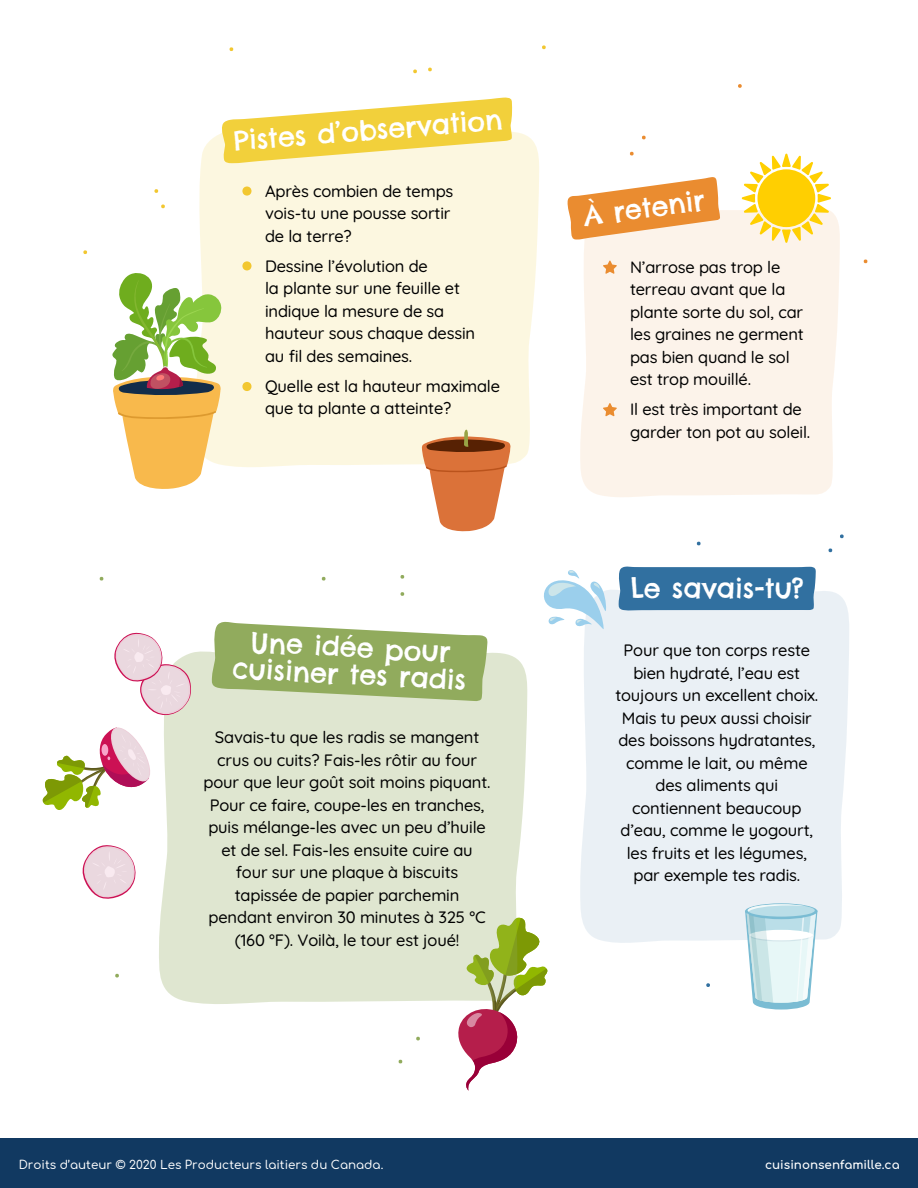
<style>
.page{position:relative;width:918px;height:1188px;background:#fff}
.page>*{position:absolute;margin:0;border:0;box-sizing:border-box;transform-origin:0 0}
.t1{font:27px/27px "Chelsea Market";color:#fff;text-align:center}
.t2{font:500 16.5px/22.5px "Quicksand";letter-spacing:-.01em;color:#000}
.t3{font:500 11.85px "Comfortaa";color:#fff}
.t4{font:700 11.85px "Comfortaa";color:#fff}
</style>
<div class="page">
<div style="left:580px;top:590px;width:269px;height:353px;background:#eaf0f5"></div>
<div style="left:199px;top:132px;width:340px;height:335px;background:#fcf7e0"></div>
<svg style="left:413px;top:69px;width:4px;height:4px"></svg>
<svg style="left:542px;top:45px;width:4px;height:4px"></svg>
<svg style="left:630px;top:152px;width:4px;height:4px"></svg>
<svg style="left:322px;top:577px;width:4px;height:4px"></svg>
<svg style="left:400px;top:592px;width:4px;height:4px"></svg>
<svg style="left:416px;top:1036px;width:4px;height:5px"></svg>
<svg style="left:398px;top:1059px;width:5px;height:5px"></svg>
<svg style="left:115px;top:974px;width:4px;height:4px"></svg>
<svg style="left:697px;top:541px;width:4px;height:5px"></svg>
<svg style="left:828px;top:548px;width:4px;height:4px"></svg>
<svg style="left:706px;top:983px;width:4px;height:4px"></svg>
<svg style="left:840px;top:534px;width:4px;height:4px"></svg>
<svg style="left:400px;top:575px;width:4px;height:4px"></svg>
<svg style="left:99px;top:577px;width:5px;height:4px"></svg>
<svg style="left:642px;top:135px;width:4px;height:5px"></svg>
<svg style="left:738px;top:84px;width:4px;height:4px"></svg>
<svg style="left:863px;top:259px;width:5px;height:4px"></svg>
<svg style="left:428px;top:67px;width:4px;height:5px"></svg>
<svg style="left:229px;top:47px;width:5px;height:4px"></svg>
<svg style="left:161px;top:204px;width:4px;height:4px"></svg>
<svg style="left:83px;top:250px;width:4px;height:4px"></svg>
<svg style="left:154px;top:189px;width:4px;height:4px"></svg>
<svg style="left:242px;top:186px;width:10px;height:10px"></svg>
<svg style="left:242px;top:261px;width:10px;height:10px"></svg>
<svg style="left:242px;top:381px;width:10px;height:11px"></svg>
<svg style="left:458px;top:932px;width:90px;height:159px"></svg>
<svg style="left:567px;top:177px;width:152px;height:63px"></svg>
<svg style="left:219px;top:97px;width:294px;height:66px"></svg>
<div style="left:159px;top:651px;width:368px;height:353px;background:#dfe6d0"></div>
<svg style="left:580px;top:206px;width:260px;height:291px;background:#fbeee2"></svg>
<svg style="left:603px;top:261px;width:14px;height:13px"></svg>
<svg style="left:603px;top:403px;width:14px;height:13px"></svg>
<svg style="left:742px;top:154px;width:89px;height:89px"></svg>
<svg style="left:211px;top:621px;width:277px;height:80px;background:#a4b979"></svg>
<svg style="left:421px;top:429px;width:92px;height:103px"></svg>
<svg style="left:114px;top:632px;width:77px;height:83px"></svg>
<svg style="left:82px;top:845px;width:54px;height:54px"></svg>
<svg style="left:42px;top:727px;width:108px;height:83px"></svg>
<svg style="left:544px;top:570px;width:63px;height:60px"></svg>
<svg style="left:745px;top:903px;width:72px;height:16px"></svg>
<svg style="left:745px;top:904px;width:72px;height:106px"></svg>
<svg style="left:112px;top:272px;width:112px;height:217px"></svg>
<svg style="left:617px;top:566px;width:199px;height:45px;background:#3d78a5"></svg>
<div style="left:0;top:1139px;width:918px;height:49px;background:#113961"></div>
<h1 class="t1" style="left:233px;top:128px;width:270px;rotate:-5deg">Pistes d’observation</h1>
<p class="t2" style="left:265px;top:178px;width:190px">Après combien de temps vois-tu une pousse sortir de la terre?</p>
<p class="t2" style="left:265px;top:253px;width:212px">Dessine l’évolution de<br>la plante sur une feuille et indique la mesure de sa hauteur sous chaque dessin au fil des semaines.</p>
<p class="t2" style="left:265px;top:373px;width:237px">Quelle est la hauteur maximale que ta plante a atteinte?</p>
<h1 class="t1" style="left:234px;top:627px;width:236px;rotate:3deg">Une idée pour cuisiner tes radis</h1>
<p class="t2" style="left:204px;top:724px;width:288px;text-align:center">Savais-tu que les radis se mangent crus ou cuits? Fais-les rôtir au four pour que leur goût soit moins piquant.<br>Pour ce faire, coupe-les en tranches, puis mélange-les avec un peu d’huile et de sel. Fais-les ensuite cuire au four sur une plaque à biscuits tapissée de papier parchemin pendant environ 30 minutes à 325 °C (160 °F). Voilà, le tour est joué!</p>
<h1 class="t1" style="left:582px;top:203px;width:123px;rotate:-8deg">À retenir</h1>
<p class="t2" style="left:630px;top:254px;width:175px">N’arrose pas trop le terreau avant que la plante sorte du sol, car les graines ne germent pas bien quand le sol est trop mouillé.</p>
<p class="t2" style="left:630px;top:396px;width:182px">Il est très important de garder ton pot au soleil.</p>
<h1 class="t1" style="left:631px;top:574px;width:175px">Le savais-tu?</h1>
<p class="t2" style="left:615px;top:637px;width:204px;text-align:center">Pour que ton corps reste bien hydraté, l’eau est toujours un excellent choix.<br>Mais tu peux aussi choisir des boissons hydratantes, comme le lait, ou même des aliments qui contiennent beaucoup d’eau, comme le yogourt, les fruits et les légumes, par exemple tes radis.</p>
<p class="t3" style="left:19px;top:1154px;width:366px">Droits d’auteur © 2020 Les Producteurs laitiers du Canada.</p>
<p class="t4" style="left:765px;top:1154px;width:136px">cuisinonsenfamille.ca</p>
</div>
